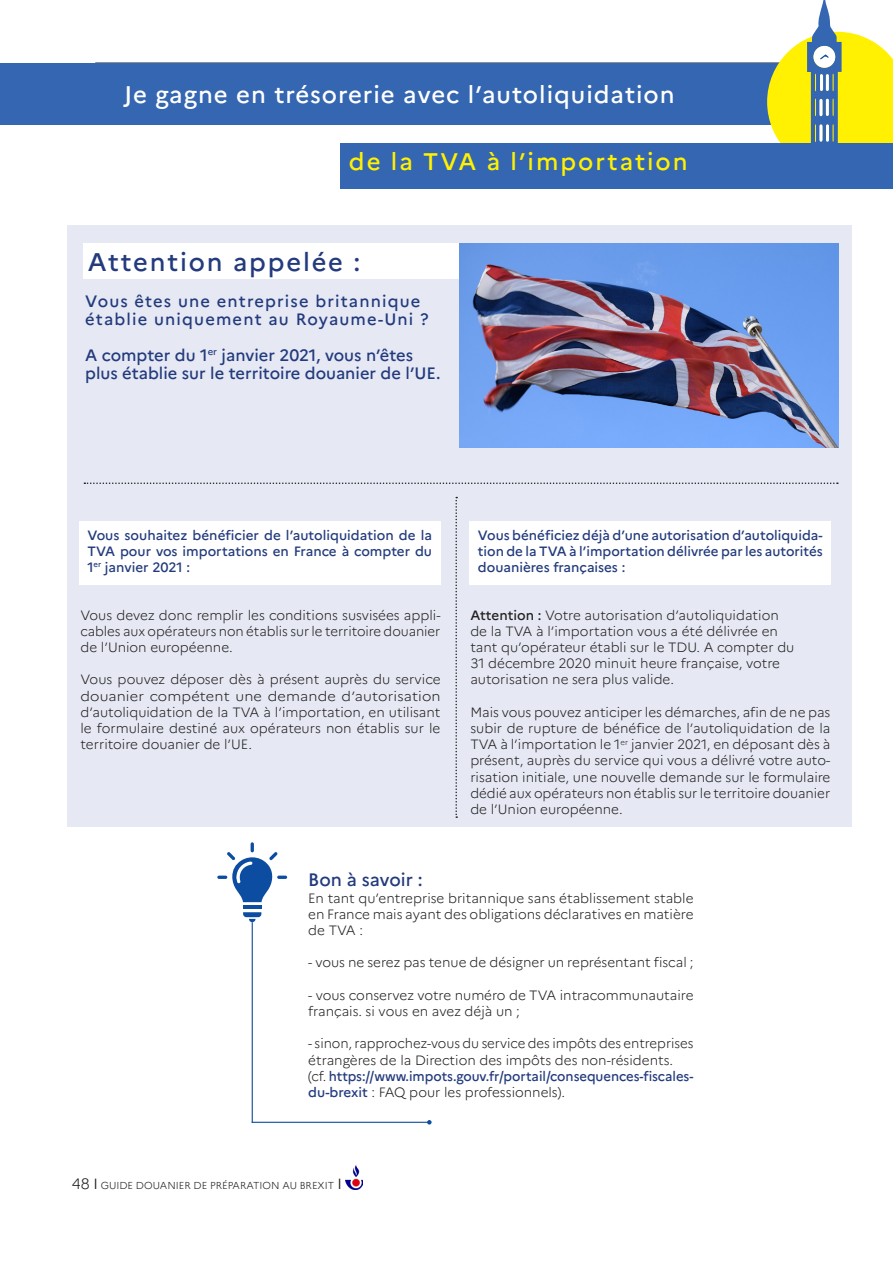
<style>
.page{position:relative;width:893px;height:1263px;background:#fff}
.page>*{position:absolute;margin:0;border:0;box-sizing:border-box;transform-origin:0 0}
.t1{font:500 25.5px "Marianne";letter-spacing:.07em;color:#233b7d}
.t2{font:500 24px "Marianne";letter-spacing:.04em;color:#fff}
.t3{font:500 24px "Marianne";letter-spacing:.08em;color:#fff101}
.t4{font:500 18px "Marianne";color:#233b7d}
.t5{font:500 16.5px/18px "Marianne";color:#233b7d}
.t6{font:500 16.5px/18px "Marianne";letter-spacing:.07em;color:#233b7d}
.t7{font:300 13.5px/16.2px "Marianne";color:#231f20;text-align:justify}
.t8{font:500 13.5px/16.2px "Marianne";letter-spacing:-.005em;color:#233b7d;text-align:justify}
.t9{font:300 10.05px "Marianne";color:#231f20}
.s1{font-weight:500}
.s2{font-weight:300;color:#231f20}
.s3{font-size:15px}
.s4{font-weight:400;font-size:14.7px}
</style>
<div class="page">
<div style="left:0;top:63px;width:799px;height:61px;background:#3566b1"></div>
<svg style="left:767px;top:0;width:126px;height:144px"></svg>
<hr style="left:819px;top:100px;width:3px;height:15px;background:#fff">
<hr style="left:826px;top:100px;width:3px;height:14px;background:#fff">
<div style="left:340px;top:144px;width:553px;height:45px;background:#3566b1"></div>
<hr style="left:826px;top:126px;width:3px;height:14px;background:#fff">
<hr style="left:819px;top:126px;width:3px;height:14px;background:#fff">
<hr style="left:243px;top:905px;width:18px;height:4px;background:#0d4da1">
<svg style="left:217px;top:842px;width:70px;height:60px"></svg>
<svg style="left:243px;top:912px;width:18px;height:10px"></svg>
<hr style="left:252px;top:922px;width:1px;height:201px;background:#0d4da1">
<hr style="left:252px;top:1122px;width:177px;height:1px;background:#0d4da1">
<svg style="left:427px;top:1120px;width:5px;height:4px"></svg>
<div style="left:67px;top:225px;width:785px;height:601px;background:#e6e9f4"></div>
<svg style="left:455px;top:497px;width:2px;height:321px"></svg>
<svg style="left:84px;top:482px;width:754px;height:2px"></svg>
<div style="left:79px;top:521px;width:362px;height:64px;background:#fff"></div>
<div style="left:469px;top:521px;width:362px;height:64px;background:#fff"></div>
<div style="left:84px;top:243px;width:582px;height:36px;background:#fff"></div>
<img style="left:459px;top:243px;width:380px;height:204px">
<hr style="left:892px;top:64px;width:1px;height:64px;background:#3566b1">
<img style="left:346px;top:1166px;width:17px;height:24px">
<p class="t2" style="left:124px;top:80px;width:552px">Je gagne en trésorerie avec l’autoliquidation</p>
<p class="t3" style="left:349px;top:147px;width:340px">de la TVA à l’importation</p>
<p class="t1" style="left:88px;top:246px;width:274px">Attention appelée :</p>
<p class="t6" style="left:85px;top:292px;width:345px">Vous êtes une entreprise britannique établie uniquement au Royaume-Uni ?</p>
<p class="t5" style="left:85px;top:346px;width:357px">A compter du 1<sup>er</sup> janvier 2021, vous n’êtes plus établie sur le territoire douanier de l’UE.</p>
<p class="t8" style="left:87px;top:527px;width:346px">Vous souhaitez bénéficier de l’autoliquidation de la TVA pour vos importations en France à compter du 1<sup>er</sup> janvier 2021 :</p>
<p class="t8" style="left:478px;top:527px;width:346px">Vous bénéficiez déjà d’une autorisation d’autoliquida&shy;tion de la TVA à l’importation délivrée par les autorités douanières françaises :</p>
<p class="t7" style="left:80px;top:607px;width:362px">Vous devez donc remplir les conditions susvisées appli&shy;cables aux opérateurs non établis sur le territoire douanier de l’Union européenne.</p>
<p class="t7" style="left:80px;top:671px;width:362px">Vous pouvez déposer dès à présent auprès du service douanier compétent une demande d’autorisation d’autoliquidation de la TVA à l’importation, en utilisant le formulaire destiné aux opérateurs non établis sur le territoire douanier de l’UE.</p>
<p class="t7" style="left:470px;top:607px;width:326px;text-align:left"><span class="s1">Attention :</span> Votre autorisation d’autoliquidation de la TVA à l’importation vous a été délivrée en tant qu’opérateur établi sur le TDU. A compter du 31 décembre 2020 minuit heure française, votre autorisation ne sera plus valide.</p>
<p class="t7" style="left:470px;top:704px;width:362px">Mais vous pouvez anticiper les démarches, afin de ne pas subir de rupture de bénéfice de l’autoliquidation de la TVA à l’importation le 1<sup>er</sup> janvier 2021, en déposant dès à présent, auprès du service qui vous a délivré votre auto&shy;risation initiale, une nouvelle demande sur le formulaire dédié aux opérateurs non établis sur le territoire douanier de l’Union européenne.</p>
<p class="t4" style="left:308px;top:869px;width:116px">Bon à savoir :</p>
<p class="t7" style="left:308px;top:890px;width:387px">En tant qu’entreprise britannique sans établissement stable en France mais ayant des obligations déclaratives en matière de TVA :</p>
<p class="t7" style="left:308px;top:954px;width:387px">- vous ne serez pas tenue de désigner un représentant fiscal ;</p>
<p class="t7" style="left:308px;top:987px;width:387px">- vous conservez votre numéro de TVA intracommunautaire français. si vous en avez déjà un ;</p>
<p class="t7" style="left:308px;top:1035px;width:387px">- sinon, rapprochez-vous du service des impôts des entreprises étrangères de la Direction des impôts des non-résidents.</p>
<p class="t8" style="left:308px;top:1068px;width:387px"><span class="s2">(cf.</span> https://www.impots.gouv.fr/portail/consequences-fiscales&shy;du-brexit <span class="s2">: FAQ pour les professionnels).</span></p>
<p class="t9" style="left:72px;top:1179px;width:271px"><span class="s3">48</span> <span class="s4">I</span> GUIDE DOUANIER DE PRÉPARATION AU BREXIT <span class="s4">I</span></p>
</div>
